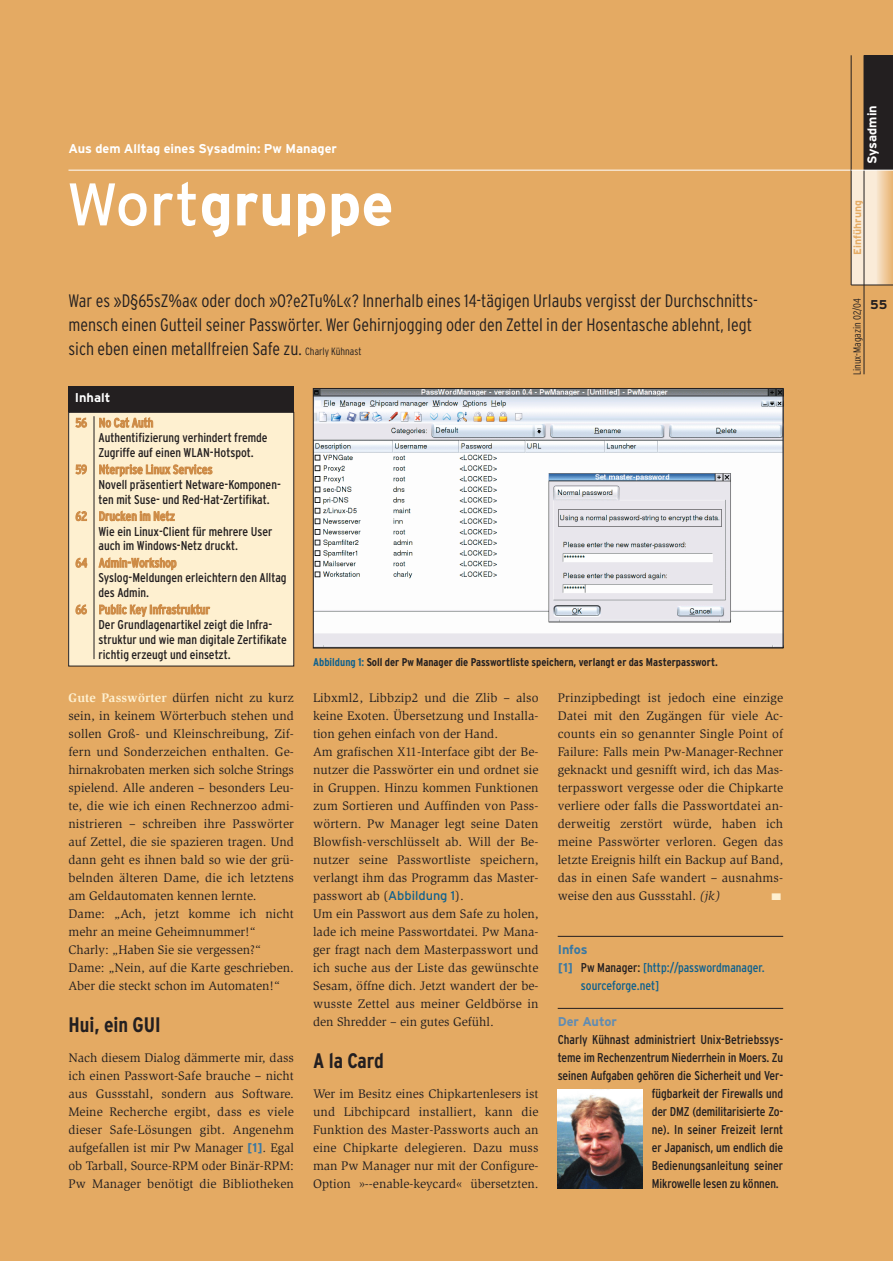
<style>
.page{position:relative;width:893px;height:1262px;background:#fff}
.page>*{position:absolute;margin:0;border:0;box-sizing:border-box;transform-origin:0 0}
.t1{font:700 60px "Interstate";color:#fff}
.t2{font:700 condensed 21px "Interstate";color:#231f20}
.t3{font:300 condensed 18px/24px "Interstate";color:#231f20}
.t4{font:12.75px/18px "Slimbach";color:#231f20;text-align:justify}
.t5{font:condensed 12.75px/14.9px "Interstate";color:#231f20}
.t6{font:condensed 12.75px "Interstate";color:#cd8b46}
.t7{font:condensed 12.75px "Interstate";color:#0f618e}
.t8{font:700 12.75px "Interstate";color:#fff}
.t9{font:700 12.75px "Interstate";color:#608cb2}
.t10{font:700 12.75px "Interstate";letter-spacing:-.01em;color:#3978a3}
.t11{font:700 12.75px "Interstate";color:#231f20}
.t12{font:700 condensed 11.25px "Interstate";color:#231f20}
.t13{font:300 condensed 10.5px "Interstate";color:#231f20}
.t14{font:700 10.5px "Interstate";color:#e4aa63}
.t15{font:9.6px "Zapf Dingbats";color:#fef0d0;scale:1.33 1}
.s1{font-weight:400}
.s2{font-size:10.5px}
.s3{font-weight:700;color:#fef0d0}
.s4{font-family:"Interstate";font-weight:700;color:#3978a3}
.s5{color:#0f618e}
.s6{font-family:"Interstate";color:#0f618e}
.s7{font-style:italic}
.s8{font-weight:700;font-stretch:normal;color:#3978a3}
.s9{color:#231f20}
</style>
<div class="page">
<div style="left:0;top:0;width:892px;height:1261px;background:#e4aa63"></div>
<img style="left:315px;top:390px;width:466px;height:256px">
<div style="left:313px;top:388px;width:470px;height:260px;border:1px solid #231f20"></div>
<hr style="left:557px;top:936px;width:226px;height:1px;background:#231f20">
<hr style="left:557px;top:1008px;width:226px;height:1px;background:#231f20">
<hr style="left:68px;top:170px;width:824px;height:1px;background:#fff">
<div style="left:68px;top:387px;width:226px;height:25px;background:#231f20"></div>
<div style="left:69px;top:412px;width:225px;height:254px;background:#fef0d0"></div>
<div style="left:68px;top:412px;width:226px;height:254px;border:1px solid #231f20"></div>
<hr style="left:94px;top:416px;width:1px;height:243px;background:#231f20">
<img style="left:557px;top:1089px;width:85px;height:99px">
<div style="left:863px;top:55px;width:29px;height:115px;background:#231f20"></div>
<div style="left:851px;top:170px;width:25px;height:115px;background:#faebd8"></div>
<svg style="left:876px;top:171px;width:16px;height:114px;background:#efcda3"></svg>
<hr style="left:851px;top:285px;width:41px;height:1px;background:#231f20">
<hr style="left:863px;top:55px;width:1px;height:319px;background:#231f20">
<hr style="left:850px;top:55px;width:1px;height:230px;background:#231f20">
<hr style="left:851px;top:170px;width:41px;height:1px;background:#fff">
<p class="t8" style="left:68px;top:144px;width:270px">Aus dem Alltag eines Sysadmin: Pw Manager</p>
<h1 class="t1" style="left:66px;top:182px;width:329px"><span class="s1">Wort</span>gruppe</h1>
<p class="t3" style="left:68px;top:290px;width:691px">War es »D§65sZ%a« oder doch »O?e2Tu%L«? Innerhalb eines 14-tägigen Urlaubs vergisst der Durchschnitts&shy;mensch einen Gutteil seiner Passwörter. Wer Gehirnjogging oder den Zettel in der Hosentasche ablehnt, legt sich eben einen metallfreien Safe zu. <span class="s2">Charly Kühnast</span></p>
<p class="t8" style="left:75px;top:393px;width:37px">Inhalt</p>
<p class="t6" style="left:75px;top:418px;width:79px">56 No Cat Auth</p>
<p class="t5" style="left:98px;top:431px;width:171px">Authentifizierung verhindert fremde<br>Zugriffe auf einen WLAN-Hotspot.</p>
<p class="t6" style="left:75px;top:464px;width:139px">59 Nterprise Linux Services</p>
<p class="t5" style="left:98px;top:478px;width:184px">Novell präsentiert Netware-Komponen&shy;ten mit Suse- und Red-Hat-Zertifikat.</p>
<p class="t6" style="left:75px;top:511px;width:101px">62 Drucken im Netz</p>
<p class="t5" style="left:98px;top:525px;width:175px">Wie ein Linux-Client für mehrere User auch im Windows-Netz druckt.</p>
<p class="t6" style="left:75px;top:558px;width:103px">64 Admin-Workshop</p>
<p class="t5" style="left:98px;top:571px;width:190px">Syslog-Meldungen erleichtern den Alltag des Admin.</p>
<p class="t6" style="left:75px;top:604px;width:136px">66 Public Key Infrastruktur</p>
<p class="t5" style="left:98px;top:618px;width:190px">Der Grundlagenartikel zeigt die Infra&shy;struktur und wie man digitale Zertifikate richtig erzeugt und einsetzt.</p>
<p class="t4" style="left:68px;top:690px;width:227px;text-align:left"><span class="s3">Gute Passwörter</span> dürfen nicht zu kurz sein, in keinem Wörterbuch stehen und sollen Groß- und Kleinschreibung, Zif&shy;fern und Sonderzeichen enthalten. Ge&shy;hirnakrobaten merken sich solche Strings spielend. Alle anderen – besonders Leu&shy;te, die wie ich einen Rechnerzoo admi&shy;nistrieren – schreiben ihre Passwörter auf Zettel, die sie spazieren tragen. Und dann geht es ihnen bald so wie der grü&shy;belnden älteren Dame, die ich letztens am Geldautomaten kennen lernte.<br>Dame: „Ach, jetzt komme ich nicht mehr an meine Geheimnummer!“ Charly: „Haben Sie sie vergessen?“ Dame: „Nein, auf die Karte geschrieben.<br>Aber die steckt schon im Automaten!“</p>
<h2 class="t2" style="left:68px;top:1017px;width:94px">Hui, ein GUI</h2>
<p class="t4" style="left:68px;top:1050px;width:227px">Nach diesem Dialog dämmerte mir, dass ich einen Passwort-Safe brauche – nicht aus Gussstahl, sondern aus Software.<br>Meine Recherche ergibt, dass es viele dieser Safe-Lösungen gibt. Angenehm aufgefallen ist mir Pw Manager <span class="s4">[1]</span>. Egal ob Tarball, Source-RPM oder Binär-RPM:<br>Pw Manager benötigt die Bibliotheken</p>
<p class="t12" style="left:313px;top:658px;width:406px"><span class="s5">Abbildung 1:</span> Soll der Pw Manager die Passwortliste speichern, verlangt er das Masterpasswort.</p>
<p class="t4" style="left:313px;top:690px;width:227px;text-align:left">Libxml2, Libbzip2 und die Zlib – also keine Exoten. Übersetzung und Installa&shy;tion gehen einfach von der Hand.<br>Am grafischen X11-Interface gibt der Be&shy;nutzer die Passwörter ein und ordnet sie in Gruppen. Hinzu kommen Funktionen zum Sortieren und Auffinden von Pass&shy;wörtern. Pw Manager legt seine Daten Blowfish-verschlüsselt ab. Will der Be&shy;nutzer seine Passwortliste speichern, verlangt ihm das Programm das Master&shy;passwort ab (<span class="s6">Abbildung 1</span>).<br>Um ein Passwort aus dem Safe zu holen, lade ich meine Passwortdatei. Pw Mana&shy;ger fragt nach dem Masterpasswort und ich suche aus der Liste das gewünschte Sesam, öffne dich. Jetzt wandert der be&shy;wusste Zettel aus meiner Geldbörse in den Shredder – ein gutes Gefühl.</p>
<h2 class="t2" style="left:313px;top:1053px;width:72px">A la Card</h2>
<p class="t4" style="left:313px;top:1086px;width:227px">Wer im Besitz eines Chipkartenlesers ist und Libchipcard installiert, kann die Funktion des Master-Passworts auch an eine Chipkarte delegieren. Dazu muss man Pw Manager nur mit der Configure-Option »--enable-keycard« übersetzten.</p>
<p class="t4" style="left:557px;top:690px;width:227px">Prinzipbedingt ist jedoch eine einzige Datei mit den Zugängen für viele Ac&shy;counts ein so genannter Single Point of Failure: Falls mein Pw-Manager-Rechner geknackt und gesnifft wird, ich das Mas&shy;terpasswort vergesse oder die Chipkarte verliere oder falls die Passwortdatei an&shy;derweitig zerstört würde, haben ich meine Passwörter verloren. Gegen das letzte Ereignis hilft ein Backup auf Band, das in einen Safe wandert – ausnahms&shy;weise den aus Gussstahl. <span class="s7">(jk)</span></p>
<p class="t15" style="left:771px;top:891px;width:9px">■</p>
<p class="t10" style="left:557px;top:945px;width:31px">Infos</p>
<p class="t7" style="left:557px;top:963px;width:208px"><span class="s8">[1]</span> <span class="s9">Pw Manager:</span> [http://passwordmanager.</p>
<p class="t7" style="left:581px;top:981px;width:80px">sourceforge.net]</p>
<p class="t9" style="left:557px;top:1017px;width:61px">Der Autor</p>
<p class="t5" style="left:557px;top:1033px;width:227px">Charly Kühnast administriert Unix-Betriebssys-</p>
<p class="t5" style="left:557px;top:1051px;width:227px">teme im Rechenzentrum Niederrhein in Moers. Zu</p>
<p class="t5" style="left:557px;top:1069px;width:227px">seinen Aufgaben gehören die Sicherheit und Ver-</p>
<p class="t5" style="left:651px;top:1087px;width:133px">fügbarkeit der Firewalls und</p>
<p class="t5" style="left:651px;top:1105px;width:133px">der DMZ (demilitarisierte Zo-</p>
<p class="t5" style="left:651px;top:1123px;width:133px">ne). In seiner Freizeit lernt</p>
<p class="t5" style="left:651px;top:1141px;width:133px">er Japanisch, um endlich die</p>
<p class="t5" style="left:651px;top:1159px;width:133px">Bedienungsanleitung seiner</p>
<p class="t5" style="left:651px;top:1177px;width:129px">Mikrowelle lesen zu können.</p>
<p class="t8" style="left:867px;top:164px;width:60px;rotate:-90deg">Sysadmin</p>
<p class="t14" style="left:853px;top:255px;width:56px;rotate:-90deg">Einführung</p>
<p class="t13" style="left:853px;top:375px;width:79px;rotate:-90deg">Linux-Magazin 02/04</p>
<p class="t11" style="left:870px;top:300px;width:19px">55</p>
</div>
